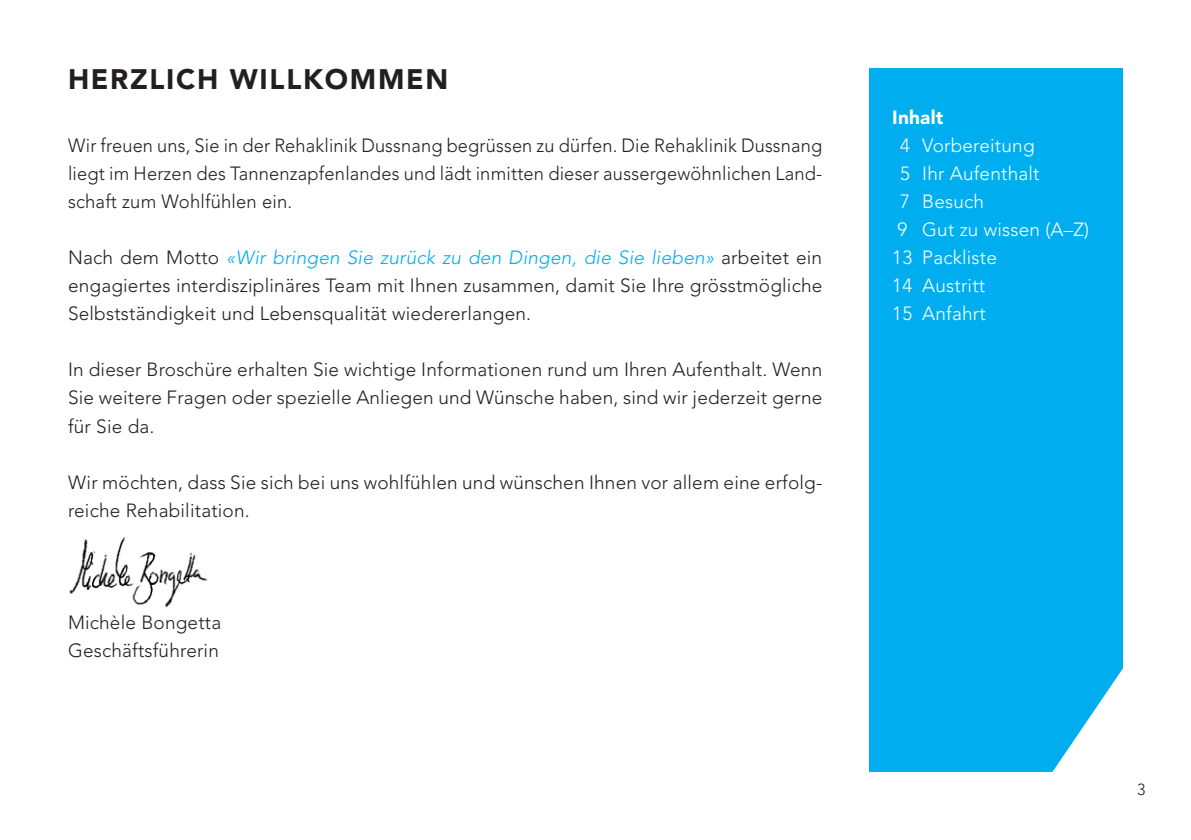
<style>
.page{position:relative;width:1191px;height:840px;background:#fff}
.page>*{position:absolute;margin:0;border:0;box-sizing:border-box;transform-origin:0 0}
.t1{font:900 28px "Avenir LT Std";letter-spacing:.06em;color:#231f20}
.t2{font:300 19px/28px "Avenir LT Std";letter-spacing:.01em;color:#231f20;text-align:justify}
.t3{font:300 19px/28px "Avenir LT Std";letter-spacing:.01em;color:#231f20;text-align:justify;scale:.96 1}
.t4{font:300 19px "Avenir LT Std";letter-spacing:.01em;color:#fff}
.t5{font:900 19px "Avenir LT Std";letter-spacing:.01em;color:#fff}
.t6{font:300 16px "Avenir LT Std";color:#231f20}
.s1{font-style:italic;color:#00aeef}
</style>
<div class="page">
<div style="left:869px;top:68px;width:254px;height:703px;background:#00aeef"></div>
<svg style="left:1029px;top:668px;width:94px;height:104px"></svg>
<img style="left:69px;top:537px;width:139px;height:70px">
<h1 class="t1" style="left:68px;top:63px;width:382px">HERZLICH WILLKOMMEN</h1>
<p class="t3" style="left:68px;top:132px;width:787px">Wir freuen uns, Sie in der Rehaklinik Dussnang begrüssen zu dürfen. Die Rehaklinik Dussnang liegt im Herzen des Tannenzapfenlandes und lädt inmitten dieser aussergewöhnlichen Land&shy;schaft zum Wohlfühlen ein.</p>
<p class="t2" style="left:68px;top:244px;width:756px">Nach dem Motto <span class="s1">«Wir bringen Sie zurück zu den Dingen, die Sie lieben»</span> arbeitet ein engagiertes interdisziplinäres Team mit Ihnen zusammen, damit Sie Ihre grösstmögliche Selbstständigkeit und Lebensqualität wiedererlangen.</p>
<p class="t2" style="left:68px;top:356px;width:756px">In dieser Broschüre erhalten Sie wichtige Informationen rund um Ihren Aufenthalt. Wenn Sie weitere Fragen oder spezielle Anliegen und Wünsche haben, sind wir jederzeit gerne für Sie da.</p>
<p class="t2" style="left:68px;top:468px;width:756px">Wir möchten, dass Sie sich bei uns wohlfühlen und wünschen Ihnen vor allem eine erfolg&shy;reiche Rehabilitation.</p>
<p class="t2" style="left:68px;top:608px;width:155px">Michèle Bongetta<br>Geschäftsführerin</p>
<p class="t5" style="left:892px;top:106px;width:53px">Inhalt</p>
<p class="t4" style="left:900px;top:134px;width:136px">4 Vorbereitung</p>
<p class="t4" style="left:900px;top:162px;width:141px">5 Ihr Aufenthalt</p>
<p class="t4" style="left:900px;top:190px;width:85px">7 Besuch</p>
<p class="t4" style="left:897px;top:218px;width:193px">9 Gut zu wissen (A–Z)</p>
<p class="t4" style="left:892px;top:246px;width:106px">13 Packliste</p>
<p class="t4" style="left:892px;top:274px;width:94px">14 Austritt</p>
<p class="t4" style="left:892px;top:302px;width:95px">15 Anfahrt</p>
<p class="t6" style="left:1137px;top:779px;width:10px">3</p>
</div>
